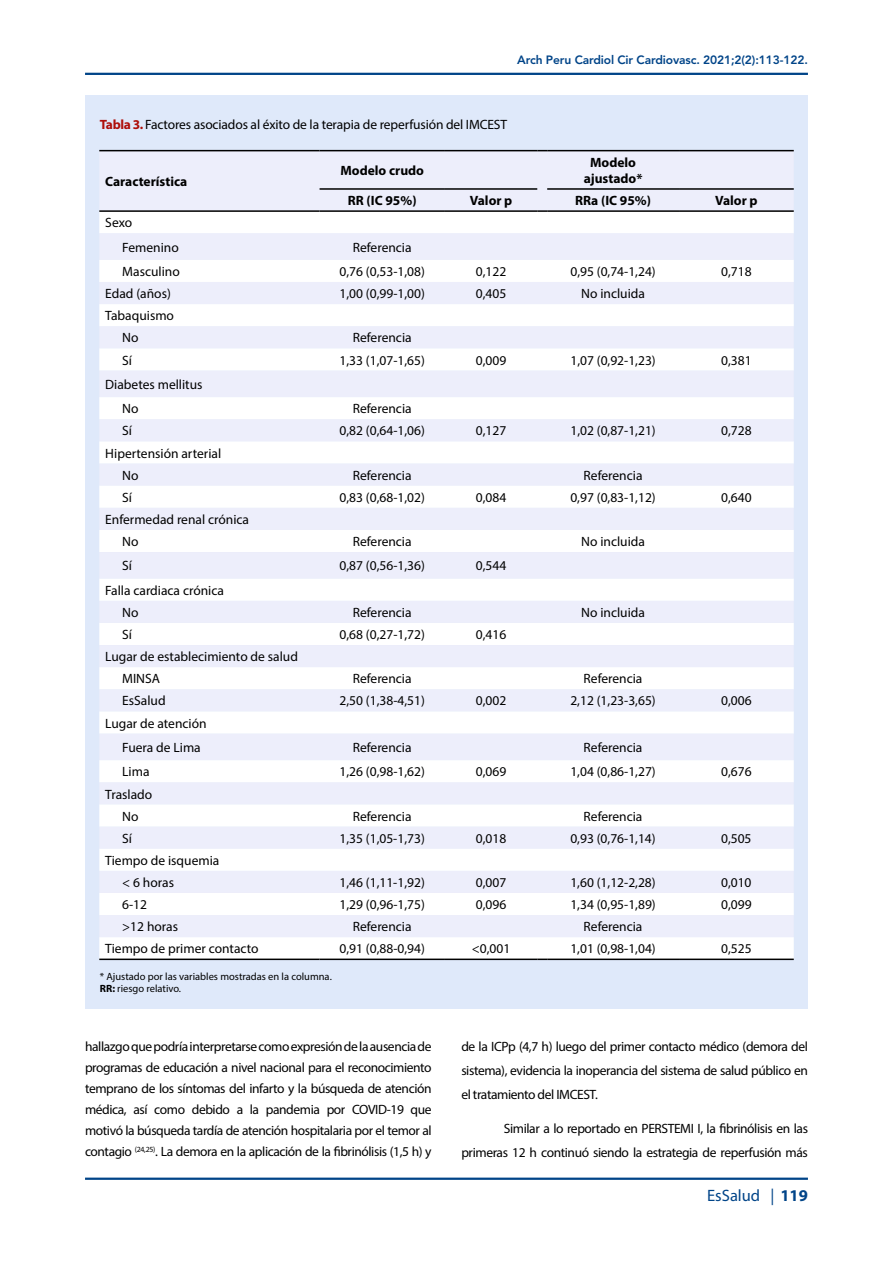
<style>
.page{position:relative;width:893px;height:1263px;background:#fff}
.page>*{position:absolute;margin:0;border:0;box-sizing:border-box;transform-origin:0 0}
.t1{font:16.5px "Myriad Pro";color:#048}
.t2{font:13.5px/22.2px "Myriad Pro";color:#000}
.t3{font:13.5px/23.7px "Myriad Pro";letter-spacing:-.03em;color:#000;text-align:right}
.t4{font:700 13.5px/16.2px "Myriad Pro";color:#000;text-align:center}
.t5{font:800 12px "Avenir LT Std";letter-spacing:-.01em;color:#048}
.t6{font:10.5px/12.6px "Myriad Pro";color:#000}
.s1{font-weight:700;color:#ae0f0a}
.s2{font-weight:700}
</style>
<div class="page">
<hr style="left:85px;top:73px;width:723px;height:2px;background:#048">
<hr style="left:85px;top:1177px;width:723px;height:3px;background:#048">
<div style="left:85px;top:96px;width:723px;height:913px;background:#dfe9fa"></div>
<div style="left:99px;top:151px;width:695px;height:59px;background:#edeefb"></div>
<svg style="left:99px;top:212px;width:695px;height:746px;fill:#f3f6fc"></svg>
<hr style="left:99px;top:150px;width:221px;height:1px;background:#000">
<hr style="left:320px;top:150px;width:125px;height:1px;background:#000">
<hr style="left:445px;top:150px;width:92px;height:1px;background:#000">
<hr style="left:547px;top:150px;width:132px;height:1px;background:#000">
<hr style="left:679px;top:150px;width:115px;height:1px;background:#000">
<hr style="left:320px;top:188px;width:125px;height:2px;background:#000">
<hr style="left:445px;top:188px;width:92px;height:2px;background:#000">
<hr style="left:547px;top:188px;width:132px;height:2px;background:#000">
<hr style="left:679px;top:188px;width:115px;height:2px;background:#000">
<hr style="left:99px;top:210px;width:221px;height:2px;background:#000">
<hr style="left:320px;top:210px;width:125px;height:2px;background:#000">
<hr style="left:445px;top:210px;width:92px;height:2px;background:#000">
<svg style="left:537px;top:210px;width:10px;height:2px"></svg>
<hr style="left:547px;top:210px;width:132px;height:2px;background:#000">
<hr style="left:679px;top:210px;width:115px;height:2px;background:#000">
<hr style="left:99px;top:958px;width:221px;height:2px;background:#000">
<hr style="left:320px;top:958px;width:125px;height:2px;background:#000">
<hr style="left:445px;top:958px;width:92px;height:2px;background:#000">
<svg style="left:537px;top:958px;width:10px;height:2px"></svg>
<hr style="left:547px;top:958px;width:132px;height:2px;background:#000">
<hr style="left:679px;top:958px;width:115px;height:2px;background:#000">
<p class="t5" style="left:517px;top:53px;width:292px">Arch Peru Cardiol Cir Cardiovasc. 2021;2(2):113-122.</p>
<p class="t2" style="left:100px;top:113px;width:409px"><span class="s1">Tabla 3.</span> Factores asociados al éxito de la terapia de reperfusión del IMCEST</p>
<p class="t4" style="left:105px;top:173px;width:84px">Característica</p>
<p class="t2" style="left:122px;top:210px;width:58px;line-height:24.5px;text-indent:-17px">Sexo<br>Femenino</p>
<p class="t4" style="left:340px;top:162px;width:85px">Modelo crudo</p>
<p class="t4" style="left:584px;top:154px;width:60px">Modelo ajustado*</p>
<p class="t4" style="left:348px;top:192px;width:70px">RR (IC 95%)</p>
<p class="t4" style="left:470px;top:192px;width:44px">Valor p</p>
<p class="t4" style="left:575px;top:192px;width:77px">RRa (IC 95%)</p>
<p class="t4" style="left:715px;top:192px;width:44px">Valor p</p>
<p class="t2" style="left:353px;top:236px;width:60px">Referencia</p>
<p class="t2" style="left:122px;top:260px;width:59px">Masculino</p>
<p class="t2" style="left:340px;top:260px;width:87px">0,76 (0,53-1,08)</p>
<p class="t2" style="left:476px;top:260px;width:32px">0,122</p>
<p class="t2" style="left:570px;top:260px;width:87px">0,95 (0,74-1,24)</p>
<p class="t2" style="left:721px;top:260px;width:32px">0,718</p>
<p class="t2" style="left:105px;top:282px;width:67px">Edad (años)</p>
<p class="t2" style="left:340px;top:282px;width:87px">1,00 (0,99-1,00)</p>
<p class="t2" style="left:476px;top:282px;width:32px">0,405</p>
<p class="t2" style="left:581px;top:282px;width:65px">No incluida</p>
<p class="t2" style="left:122px;top:304px;width:53px;text-indent:-17px">Tabaquismo<br>No</p>
<p class="t2" style="left:353px;top:327px;width:60px">Referencia</p>
<p class="t2" style="left:122px;top:349px;width:11px">Sí</p>
<p class="t2" style="left:340px;top:349px;width:87px">1,33 (1,07-1,65)</p>
<p class="t2" style="left:476px;top:349px;width:32px">0,009</p>
<p class="t2" style="left:570px;top:349px;width:87px">1,07 (0,92-1,23)</p>
<p class="t2" style="left:721px;top:349px;width:32px">0,381</p>
<p class="t2" style="left:122px;top:372px;width:82px;line-height:24.5px;text-indent:-17px">Diabetes mellitus<br>No</p>
<p class="t2" style="left:353px;top:397px;width:60px">Referencia</p>
<p class="t2" style="left:122px;top:420px;width:11px">Sí</p>
<p class="t2" style="left:340px;top:420px;width:87px">0,82 (0,64-1,06)</p>
<p class="t2" style="left:476px;top:420px;width:32px">0,127</p>
<p class="t2" style="left:570px;top:420px;width:87px">1,02 (0,87-1,21)</p>
<p class="t2" style="left:721px;top:420px;width:32px">0,728</p>
<p class="t2" style="left:122px;top:442px;width:100px;text-indent:-17px">Hipertensión arterial<br>No</p>
<p class="t2" style="left:353px;top:464px;width:60px">Referencia</p>
<p class="t2" style="left:584px;top:464px;width:60px">Referencia</p>
<p class="t2" style="left:122px;top:486px;width:11px">Sí</p>
<p class="t2" style="left:339px;top:486px;width:87px">0,83 (0,68-1,02)</p>
<p class="t2" style="left:476px;top:486px;width:32px">0,084</p>
<p class="t2" style="left:570px;top:486px;width:87px">0,97 (0,83-1,12)</p>
<p class="t2" style="left:721px;top:486px;width:32px">0,640</p>
<p class="t2" style="left:122px;top:508px;width:128px;text-indent:-17px">Enfermedad renal crónica<br>No</p>
<p class="t2" style="left:353px;top:530px;width:60px">Referencia</p>
<p class="t2" style="left:581px;top:530px;width:65px">No incluida</p>
<p class="t2" style="left:122px;top:555px;width:11px">Sí</p>
<p class="t2" style="left:339px;top:555px;width:87px">0,87 (0,56-1,36)</p>
<p class="t2" style="left:476px;top:555px;width:32px">0,544</p>
<p class="t2" style="left:122px;top:579px;width:103px;text-indent:-17px">Falla cardiaca crónica<br>No</p>
<p class="t2" style="left:353px;top:601px;width:60px">Referencia</p>
<p class="t2" style="left:581px;top:601px;width:65px">No incluida</p>
<p class="t2" style="left:122px;top:623px;width:11px">Sí</p>
<p class="t2" style="left:339px;top:623px;width:87px">0,68 (0,27-1,72)</p>
<p class="t2" style="left:476px;top:623px;width:32px">0,416</p>
<p class="t2" style="left:122px;top:645px;width:177px;text-indent:-17px">Lugar de establecimiento de salud<br>MINSA</p>
<p class="t2" style="left:353px;top:667px;width:60px">Referencia</p>
<p class="t2" style="left:584px;top:667px;width:60px">Referencia</p>
<p class="t2" style="left:122px;top:690px;width:45px">EsSalud</p>
<p class="t2" style="left:339px;top:690px;width:87px">2,50 (1,38-4,51)</p>
<p class="t2" style="left:476px;top:690px;width:32px">0,002</p>
<p class="t2" style="left:570px;top:690px;width:87px">2,12 (1,23-3,65)</p>
<p class="t2" style="left:721px;top:690px;width:32px">0,006</p>
<p class="t2" style="left:122px;top:711px;width:86px;line-height:24.5px;text-indent:-17px">Lugar de atención<br>Fuera de Lima</p>
<p class="t2" style="left:353px;top:736px;width:60px">Referencia</p>
<p class="t2" style="left:584px;top:736px;width:60px">Referencia</p>
<p class="t2" style="left:122px;top:760px;width:29px">Lima</p>
<p class="t2" style="left:339px;top:760px;width:87px">1,26 (0,98-1,62)</p>
<p class="t2" style="left:476px;top:760px;width:32px">0,069</p>
<p class="t2" style="left:570px;top:760px;width:87px">1,04 (0,86-1,27)</p>
<p class="t2" style="left:721px;top:760px;width:32px">0,676</p>
<p class="t2" style="left:105px;top:783px;width:49px;text-align:center">Traslado<br>No</p>
<p class="t2" style="left:353px;top:805px;width:60px">Referencia</p>
<p class="t2" style="left:584px;top:805px;width:60px">Referencia</p>
<p class="t2" style="left:122px;top:827px;width:11px">Sí</p>
<p class="t2" style="left:339px;top:827px;width:87px">1,35 (1,05-1,73)</p>
<p class="t2" style="left:476px;top:827px;width:32px">0,018</p>
<p class="t2" style="left:570px;top:827px;width:87px">0,93 (0,76-1,14)</p>
<p class="t2" style="left:721px;top:827px;width:32px">0,505</p>
<p class="t2" style="left:122px;top:849px;width:99px;text-indent:-17px">Tiempo de isquemia &lt; 6 horas</p>
<p class="t2" style="left:339px;top:871px;width:87px">1,46 (1,11-1,92)</p>
<p class="t2" style="left:476px;top:871px;width:32px">0,007</p>
<p class="t2" style="left:570px;top:871px;width:87px">1,60 (1,12-2,28)</p>
<p class="t2" style="left:721px;top:871px;width:32px">0,010</p>
<p class="t2" style="left:122px;top:893px;width:26px">6-12</p>
<p class="t2" style="left:339px;top:893px;width:87px">1,29 (0,96-1,75)</p>
<p class="t2" style="left:476px;top:893px;width:32px">0,096</p>
<p class="t2" style="left:570px;top:893px;width:87px">1,34 (0,95-1,89)</p>
<p class="t2" style="left:721px;top:893px;width:32px">0,099</p>
<p class="t2" style="left:122px;top:915px;width:57px">&gt;12 horas</p>
<p class="t2" style="left:353px;top:915px;width:60px">Referencia</p>
<p class="t2" style="left:584px;top:915px;width:60px">Referencia</p>
<p class="t2" style="left:105px;top:937px;width:155px">Tiempo de primer contacto</p>
<p class="t2" style="left:339px;top:937px;width:87px">0,91 (0,88-0,94)</p>
<p class="t2" style="left:472px;top:937px;width:40px">&lt;0,001</p>
<p class="t2" style="left:570px;top:937px;width:87px">1,01 (0,98-1,04)</p>
<p class="t2" style="left:721px;top:937px;width:32px">0,525</p>
<p class="t6" style="left:100px;top:969px;width:233px">* Ajustado por las variables mostradas en la columna.<br><span class="s2">RR:</span> riesgo relativo.</p>
<p class="t2" style="left:85px;top:1036px;width:348px;line-height:21px;text-align:justify">hallazgo que podría interpretarse como expresión de la ausencia de programas de educación a nivel nacional para el reconocimiento temprano de los síntomas del infarto y la búsqueda de atención médica, así como debido a la pandemia por COVID-19 que motivó la búsqueda tardía de atención hospitalaria por el temor al contagio <sup>(24,25)</sup>. La demora en la aplicación de la fibrinólisis (1,5 h) y</p>
<p class="t2" style="left:461px;top:1034px;width:348px;line-height:23.7px;text-align:justify">de la ICPp (4,7 h) luego del primer contacto médico (demora del sistema), evidencia la inoperancia del sistema de salud público en el tratamiento del IMCEST.</p>
<p class="t3" style="left:461px;top:1116px;width:348px">Similar a lo reportado en PERSTEMI I, la fibrinólisis en las primeras 12 h continuó siendo la estrategia de reperfusión más</p>
<p class="t1" style="left:707px;top:1185px;width:102px">EsSalud | <span class="s2">119</span></p>
</div>
